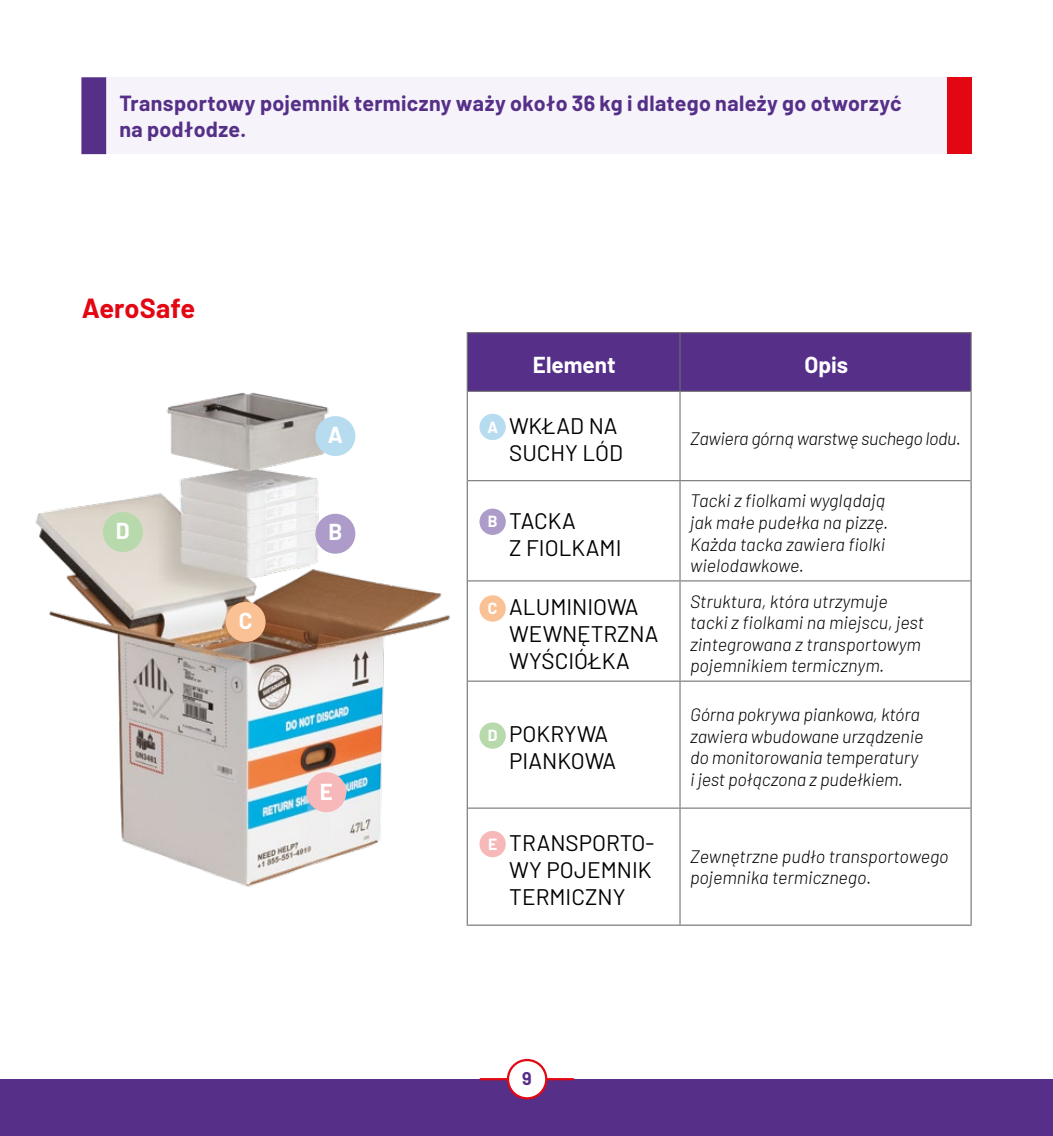
<style>
.page{position:relative;width:1053px;height:1136px;background:#fff}
.page>*{position:absolute;margin:0;border:0;box-sizing:border-box;transform-origin:0 0}
.t1{font:700 27px "Barlow";color:#e30613}
.t2{font:22.5px/27px "Barlow";color:#000}
.t3{font:700 22.5px "Barlow";color:#fff}
.t4{font:700 21.38px/25.7px "Barlow";letter-spacing:.015em;color:#562f88}
.t5{font:italic 300 18px/21.6px "Barlow";letter-spacing:-.005em;color:#000}
.t6{font:700 18px "Barlow";color:#562f88}
.t7{font:700 15.75px "Barlow";color:#fff}
</style>
<div class="page">
<div style="left:0;top:1078px;width:1052px;height:57px;background:#562f88"></div>
<hr style="left:480px;top:1077px;width:93px;height:3px;background:#e30613">
<div style="left:508px;top:1059px;width:38px;height:39px;background:#fff;border-radius:50%"></div>
<div style="left:507px;top:1058px;width:40px;height:41px;border:2px solid #e30613;border-radius:50%"></div>
<div style="left:81px;top:77px;width:890px;height:77px;background:#f6f4fa"></div>
<div style="left:81px;top:77px;width:25px;height:77px;background:#562f88"></div>
<div style="left:468px;top:333px;width:502px;height:57px;background:#562f88"></div>
<hr style="left:679px;top:333px;width:1px;height:57px;background:#706f6f">
<hr style="left:468px;top:390px;width:212px;height:2px;background:#706f6f">
<hr style="left:680px;top:390px;width:290px;height:2px;background:#706f6f">
<hr style="left:679px;top:392px;width:1px;height:88px;background:#706f6f">
<hr style="left:468px;top:480px;width:212px;height:1px;background:#706f6f">
<hr style="left:680px;top:480px;width:290px;height:1px;background:#706f6f">
<hr style="left:679px;top:481px;width:1px;height:99px;background:#706f6f">
<hr style="left:468px;top:580px;width:212px;height:1px;background:#706f6f">
<hr style="left:680px;top:580px;width:290px;height:1px;background:#706f6f">
<hr style="left:679px;top:581px;width:1px;height:99px;background:#706f6f">
<hr style="left:468px;top:680px;width:212px;height:1px;background:#706f6f">
<hr style="left:680px;top:680px;width:290px;height:1px;background:#706f6f">
<hr style="left:679px;top:681px;width:1px;height:126px;background:#706f6f">
<hr style="left:468px;top:807px;width:212px;height:1px;background:#706f6f">
<hr style="left:680px;top:807px;width:290px;height:1px;background:#706f6f">
<hr style="left:679px;top:808px;width:1px;height:116px;background:#706f6f">
<hr style="left:466px;top:332px;width:214px;height:1px;background:#706f6f">
<hr style="left:466px;top:333px;width:2px;height:58px;background:#706f6f">
<hr style="left:680px;top:332px;width:291px;height:1px;background:#706f6f">
<hr style="left:970px;top:333px;width:1px;height:58px;background:#706f6f">
<hr style="left:466px;top:391px;width:2px;height:89px;background:#706f6f">
<hr style="left:970px;top:391px;width:1px;height:89px;background:#706f6f">
<hr style="left:466px;top:480px;width:2px;height:101px;background:#706f6f">
<hr style="left:970px;top:480px;width:1px;height:101px;background:#706f6f">
<hr style="left:466px;top:581px;width:2px;height:100px;background:#706f6f">
<hr style="left:970px;top:581px;width:1px;height:100px;background:#706f6f">
<hr style="left:466px;top:681px;width:2px;height:127px;background:#706f6f">
<hr style="left:970px;top:681px;width:1px;height:127px;background:#706f6f">
<hr style="left:466px;top:808px;width:2px;height:116px;background:#706f6f">
<hr style="left:970px;top:808px;width:1px;height:116px;background:#706f6f">
<hr style="left:466px;top:924px;width:214px;height:1px;background:#706f6f">
<hr style="left:680px;top:924px;width:291px;height:1px;background:#706f6f">
<div style="left:479px;top:414px;width:27px;height:26px;background:#b8dcef;border-radius:50%"></div>
<div style="left:479px;top:508px;width:27px;height:27px;background:#ad9bca;border-radius:50%"></div>
<div style="left:479px;top:595px;width:27px;height:26px;background:#fac294;border-radius:50%"></div>
<div style="left:479px;top:722px;width:27px;height:26px;background:#b8d9ab;border-radius:50%"></div>
<div style="left:479px;top:830px;width:27px;height:27px;background:#f7b8b9;border-radius:50%"></div>
<img style="left:35px;top:393px;width:416px;height:494px">
<div style="left:315px;top:416px;width:40px;height:40px;background:#b8dcef;border-radius:50%"></div>
<div style="left:315px;top:513px;width:40px;height:40px;background:#ad9bca;border-radius:50%"></div>
<div style="left:226px;top:602px;width:39px;height:39px;background:#fac294;border-radius:50%"></div>
<div style="left:103px;top:512px;width:40px;height:40px;background:#b8d9ab;border-radius:50%"></div>
<div style="left:306px;top:772px;width:40px;height:40px;background:#f7b8b9;border-radius:50%"></div>
<div style="left:946px;top:77px;width:25px;height:77px;background:#e30613"></div>
<p class="t4" style="left:119px;top:89px;width:783px">Transportowy pojemnik termiczny waży około 36 kg i dlatego należy go otworzyć na podłodze.</p>
<h1 class="t1" style="left:82px;top:288px;width:115px">AeroSafe</h1>
<p class="t3" style="left:116px;top:514px;width:15px">D</p>
<p class="t3" style="left:239px;top:604px;width:15px">C</p>
<p class="t3" style="left:328px;top:418px;width:17px">A</p>
<p class="t3" style="left:328px;top:515px;width:15px">B</p>
<p class="t3" style="left:320px;top:775px;width:15px">E</p>
<p class="t3" style="left:533px;top:348px;width:84px">Element</p>
<p class="t3" style="left:804px;top:348px;width:45px">Opis</p>
<p class="t7" style="left:487px;top:415px;width:12px">A</p>
<p class="t2" style="left:509px;top:410px;width:115px">WKŁAD NA<br>SUCHY LÓD</p>
<p class="t5" style="left:690px;top:426px;width:272px">Zawiera górną warstwę suchego lodu.</p>
<p class="t7" style="left:487px;top:509px;width:11px">B</p>
<p class="t7" style="left:488px;top:596px;width:11px">C</p>
<p class="t7" style="left:487px;top:724px;width:11px">D</p>
<p class="t2" style="left:509px;top:505px;width:114px">TACKA<br>Z FIOLKAMI</p>
<p class="t5" style="left:690px;top:488px;width:200px">Tacki z fiolkami wyglądają jak małe pudełka na pizzę.<br>Każda tacka zawiera fiolki wielodawkowe.</p>
<p class="t2" style="left:509px;top:592px;width:151px">ALUMINIOWA<br>WEWNĘTRZNA<br>WYŚCIÓŁKA</p>
<p class="t5" style="left:690px;top:589px;width:235px">Struktura, która utrzymuje tacki z fiolkami na miejscu, jest zintegrowana z transportowym pojemnikiem termicznym.</p>
<p class="t2" style="left:509px;top:719px;width:108px">POKRYWA<br>PIANKOWA</p>
<p class="t5" style="left:690px;top:702px;width:235px">Górna pokrywa piankowa, która zawiera wbudowane urządzenie do monitorowania temperatury i jest połączona z pudełkiem.</p>
<p class="t7" style="left:488px;top:832px;width:11px">E</p>
<p class="t2" style="left:509px;top:827px;width:147px">TRANSPORTO-<br>WY POJEMNIK<br>TERMICZNY</p>
<p class="t5" style="left:690px;top:843px;width:260px">Zewnętrzne pudło transportowego pojemnika termicznego.</p>
<p class="t6" style="left:522px;top:1065px;width:11px">9</p>
</div>
